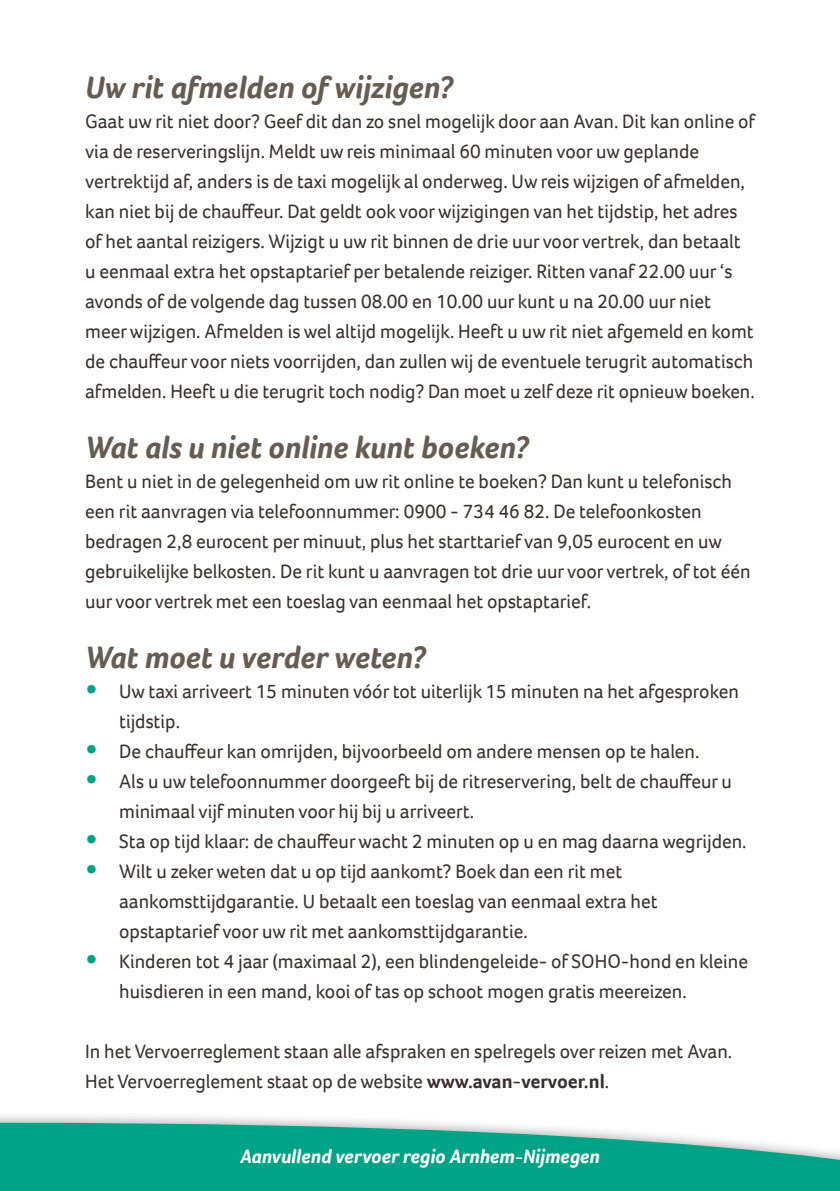
<style>
.page{position:relative;width:840px;height:1191px;background:#fff}
.page>*{position:absolute;margin:0;border:0;box-sizing:border-box;transform-origin:0 0}
.Sub_kop{font:italic 700 32px "Foco";color:#665c51}
.body{font:20px/30px "Foco";color:#38302b}
.t1{font:italic 700 20px "Foco";color:#fff}
.s1{font-weight:900;font-style:italic;font-size:30px;color:#00a385}
.s2{font-weight:700}
</style>
<div class="page">
<div style="left:0;top:1110px;width:839px;height:81px;background:#000;opacity:.4"></div>
<svg style="left:0;top:1122px;width:839px;height:69px;background:#27af96"></svg>
<p class="Sub_kop" style="left:85px;top:66px;width:369px">Uw rit afmelden of wijzigen?</p>
<p class="body" style="left:85px;top:106px;width:671px">Gaat uw rit niet door? Geef dit dan zo snel mogelijk door aan Avan. Dit kan online of via de reserveringslijn. Meldt uw reis minimaal 60 minuten voor uw geplande vertrektijd af, anders is de taxi mogelijk al onderweg. Uw reis wijzigen of afmelden, kan niet bij de chauffeur. Dat geldt ook voor wijzigingen van het tijdstip, het adres of het aantal reizigers. Wijzigt u uw rit binnen de drie uur voor vertrek, dan betaalt u eenmaal extra het opstaptarief per betalende reiziger. Ritten vanaf 22.00 uur ‘s avonds of de volgende dag tussen 08.00 en 10.00 uur kunt u na 20.00 uur niet meer wijzigen. Afmelden is wel altijd mogelijk. Heeft u uw rit niet afgemeld en komt de chauffeur voor niets voorrijden, dan zullen wij de eventuele terugrit automatisch afmelden. Heeft u die terugrit toch nodig? Dan moet u zelf deze rit opnieuw boeken.</p>
<p class="Sub_kop" style="left:85px;top:426px;width:445px">Wat als u niet online kunt boeken?</p>
<p class="body" style="left:85px;top:466px;width:666px">Bent u niet in de gelegenheid om uw rit online te boeken? Dan kunt u telefonisch een rit aanvragen via telefoonnummer: 0900 - 734 46 82. De telefoonkosten bedragen 2,8 eurocent per minuut, plus het starttarief van 9,05 eurocent en uw gebruikelijke belkosten. De rit kunt u aanvragen tot drie uur voor vertrek, of tot één uur voor vertrek met een toeslag van eenmaal het opstaptarief.</p>
<p class="Sub_kop" style="left:85px;top:636px;width:342px">Wat moet u verder weten?</p>
<p class="body" style="left:119px;top:676px;width:621px;text-indent:-34px"><span class="s1">•</span> Uw taxi arriveert 15 minuten vóór tot uiterlijk 15 minuten na het afgesproken tijdstip.</p>
<p class="body" style="left:85px;top:736px;width:615px"><span class="s1">•</span> De chauffeur kan omrijden, bijvoorbeeld om andere mensen op te halen.</p>
<p class="body" style="left:119px;top:766px;width:614px;text-indent:-34px"><span class="s1">•</span> Als u uw telefoonnummer doorgeeft bij de ritreservering, belt de chauffeur u minimaal vijf minuten voor hij bij u arriveert.</p>
<p class="body" style="left:85px;top:826px;width:662px"><span class="s1">•</span> Sta op tijd klaar: de chauffeur wacht 2 minuten op u en mag daarna wegrijden.</p>
<p class="body" style="left:119px;top:856px;width:539px;text-indent:-34px"><span class="s1">•</span> Wilt u zeker weten dat u op tijd aankomt? Boek dan een rit met aankomsttijdgarantie. U betaalt een toeslag van eenmaal extra het opstaptarief voor uw rit met aankomsttijdgarantie.</p>
<p class="body" style="left:119px;top:946px;width:630px;text-indent:-34px"><span class="s1">•</span> Kinderen tot 4 jaar (maximaal 2), een blindengeleide- of SOHO-hond en kleine huisdieren in een mand, kooi of tas op schoot mogen gratis meereizen.</p>
<p class="body" style="left:85px;top:1036px;width:648px">In het Vervoerreglement staan alle afspraken en spelregels over reizen met Avan.<br>Het Vervoerreglement staat op de website <span class="s2">www.avan-vervoer.nl</span>.</p>
<p class="t1" style="left:240px;top:1142px;width:361px">Aanvullend vervoer regio Arnhem-Nijmegen</p>
</div>
